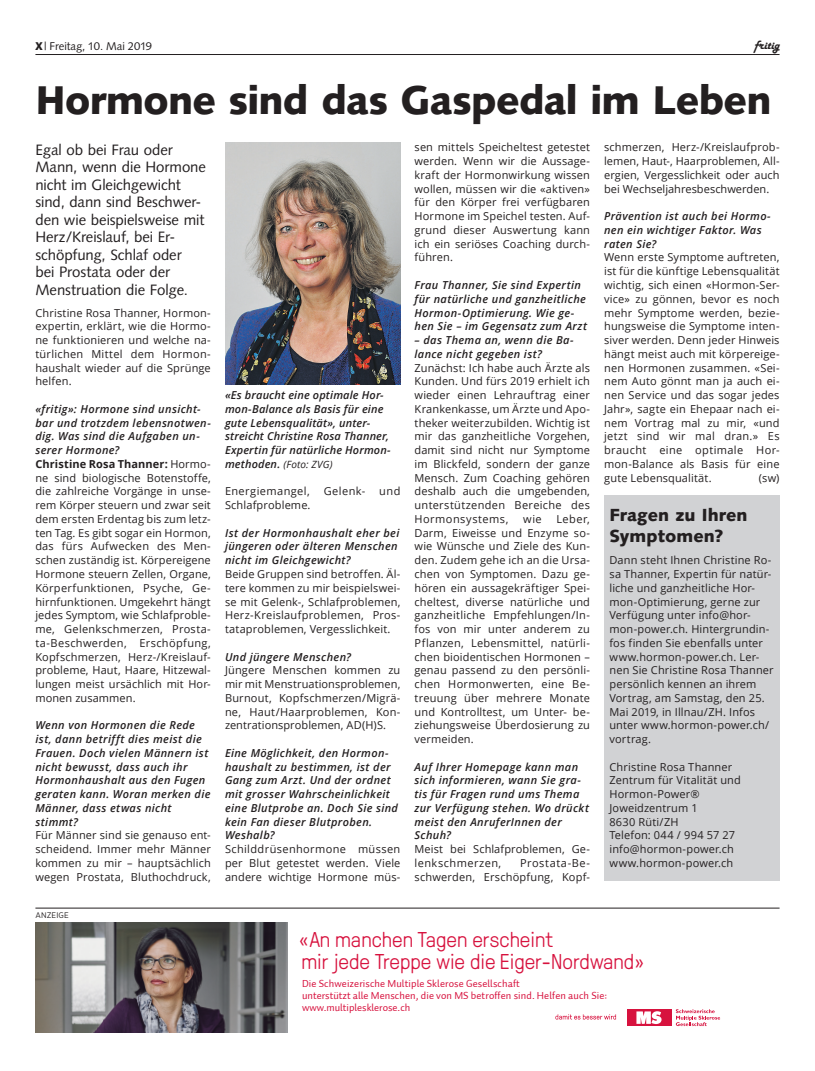
<style>
.page{position:relative;width:815px;height:1071px;background:#fff}
.page>*{position:absolute;margin:0;border:0;box-sizing:border-box;transform-origin:0 0}
.t1{font:900 40px "Syntax";letter-spacing:-.02em;color:#231f20}
.t2{font:300 21.38px/22.1px "GT Pressura";color:#d7123e}
.t3{font:900 17.5px/21.2px "Syntax";letter-spacing:.005em;color:#231f20}
.t4{font:15px/17.5px "Syntax";letter-spacing:-.005em;color:#231f20}
.t5{font:12.5px "Harlow Solid";letter-spacing:-.005em;color:#231f20}
.t6{font:11.25px "Syntax";letter-spacing:-.005em;color:#231f20}
.t7{font:11px/13.8px "Open Sans";letter-spacing:.01em;color:#231f20;text-align:justify}
.t8{font:italic 600 11px/13.8px "Open Sans";letter-spacing:.03em;color:#231f20}
.t9{font:italic 600 11px/13.8px "Open Sans";letter-spacing:.01em;color:#231f20}
.t10{font:11px "Open Sans";letter-spacing:.04em;color:#231f20}
.t11{font:10.38px/12px "Auto 2 Regular LF";letter-spacing:.01em;color:#d7123e}
.t12{font:italic 10px "Open Sans";letter-spacing:.02em;color:#231f20}
.t13{font:8.12px "Gotham Narrow";letter-spacing:.02em;color:#231f20}
.s1{font-weight:900}
.s2{font-weight:600;font-style:italic}
.s3{font-weight:700}
.s4{font-weight:600;font-size:11px}
</style>
<div class="page">
<div style="left:604px;top:495px;width:176px;height:385px;background:#d1d2d4"></div>
<img style="left:225px;top:143px;width:175px;height:241px">
<hr style="left:35px;top:54px;width:745px;height:1px;background:#231f20">
<img style="left:35px;top:922px;width:253px;height:109px">
<svg style="left:676px;top:1009px;width:44px;height:16px"></svg>
<div style="left:627px;top:1008px;width:45px;height:17px;background:#d7123e"></div>
<svg style="left:636px;top:1011px;width:26px;height:12px"></svg>
<svg style="left:555px;top:1014px;width:61px;height:5px"></svg>
<hr style="left:35px;top:907px;width:745px;height:1px;background:#231f20">
<p class="t6" style="left:35px;top:39px;width:118px"><span class="s1">X</span> | Freitag, 10. Mai 2019</p>
<p class="t5" style="left:755px;top:38px;width:26px">fritig</p>
<h1 class="t1" style="left:35px;top:76px;width:738px">Hormone sind das Gaspedal im Leben</h1>
<h3 class="t4" style="left:35px;top:141px;width:172px">Egal ob bei Frau oder<br>Mann, wenn die Hormone nicht im Gleichgewicht sind, dann sind Beschwer&shy;den wie beispielsweise mit<br>Herz/Kreislauf, bei Er&shy;schöpfung, Schlaf oder<br>bei Prostata oder der<br>Menstruation die Folge.</h3>
<p class="t7" style="left:35px;top:305px;width:177px">Christine Rosa Thanner, Hormon&shy;expertin, erklärt, wie die Hormo&shy;ne funktionieren und welche na&shy;türlichen Mittel dem Hormon&shy;haushalt wieder auf die Sprünge helfen.</p>
<p class="t7" style="left:35px;top:401px;width:177px;text-align:left"><span class="s2">«fritig»: Hormone sind unsicht&shy;bar und trotzdem lebensnotwen&shy;dig. Was sind die Aufgaben un&shy;serer Hormone?<br></span><span class="s3">Christine Rosa Thanner:</span> Hormo&shy;ne sind biologische Botenstoffe, die zahlreiche Vorgänge in unse&shy;rem Körper steuern und zwar seit dem ersten Erdentag bis zum letz&shy;ten Tag. Es gibt sogar ein Hormon, das fürs Aufwecken des Men&shy;schen zuständig ist. Körpereigene<br>Hormone steuern Zellen, Organe,<br>Körperfunktionen, Psyche, Ge&shy;hirnfunktionen. Umgekehrt hängt jedes Symptom, wie Schlafproble&shy;me, Gelenkschmerzen, Prosta&shy;ta-Beschwerden, Erschöpfung,<br>Kopfschmerzen, Herz-/Kreislauf&shy;probleme, Haut, Haare, Hitzewal&shy;lungen meist ursächlich mit Hor&shy;monen zusammen.</p>
<p class="t8" style="left:35px;top:718px;width:177px">Wenn von Hormonen die Rede ist, dann betrifft dies meist die<br>Frauen. Doch vielen Männern ist nicht bewusst, dass auch ihr<br>Hormonhaushalt aus den Fugen geraten kann. Woran merken die<br>Männer, dass etwas nicht stimmt?</p>
<p class="t7" style="left:35px;top:828px;width:177px">Für Männer sind sie genauso ent&shy;scheidend. Immer mehr Männer kommen zu mir – hauptsächlich wegen Prostata, Bluthochdruck,</p>
<p class="t13" style="left:35px;top:909px;width:35px">ANZEIGE</p>
<p class="t9" style="left:225px;top:388px;width:167px">«Es braucht eine optimale Hor&shy;mon-Balance als Basis für eine gute Lebensqualität», unter&shy;streicht Christine Rosa Thanner,<br>Expertin für natürliche Hormon-</p>
<p class="t12" style="left:225px;top:457px;width:109px"><span class="s4">methoden.</span> (Foto: ZVG)</p>
<p class="t10" style="left:225px;top:483px;width:86px">Energiemangel,</p>
<p class="t7" style="left:324px;top:484px;width:43px">Gelenk-</p>
<p class="t7" style="left:379px;top:484px;width:23px">und</p>
<p class="t7" style="left:225px;top:498px;width:87px">Schlafprobleme.</p>
<p class="t8" style="left:225px;top:525px;width:176px">Ist der Hormonhaushalt eher bei jüngeren oder älteren Menschen nicht im Gleichgewicht?</p>
<p class="t7" style="left:225px;top:566px;width:177px">Beide Gruppen sind betroffen. Äl&shy;tere kommen zu mir beispielswei&shy;se mit Gelenk-, Schlafproblemen, Herz-Kreislaufproblemen, Pros&shy;tataproblemen, Vergesslichkeit.</p>
<p class="t8" style="left:225px;top:649px;width:128px">Und jüngere Menschen?</p>
<p class="t7" style="left:225px;top:663px;width:177px">Jüngere Menschen kommen zu mir mit Menstruationsproblemen, Burnout, Kopfschmerzen/Migrä&shy;ne, Haut/Haarproblemen, Kon&shy;zentrationsproblemen, AD(H)S.</p>
<p class="t8" style="left:225px;top:745px;width:175px">Eine Möglichkeit, den Hormon&shy;haushalt zu bestimmen, ist der<br>Gang zum Arzt. Und der ordnet mit grosser Wahrscheinlichkeit eine Blutprobe an. Doch Sie sind kein Fan dieser Blutproben.<br>Weshalb?</p>
<p class="t7" style="left:225px;top:841px;width:177px">Schilddrüsenhormone müssen per Blut getestet werden. Viele andere wichtige Hormone müs-</p>
<p class="t7" style="left:415px;top:140px;width:177px">sen mittels Speicheltest getestet werden. Wenn wir die Aussage&shy;kraft der Hormonwirkung wissen wollen, müssen wir die «aktiven» für den Körper frei verfügbaren Hormone im Speichel testen. Auf&shy;grund dieser Auswertung kann ich ein seriöses Coaching durch&shy;führen.</p>
<p class="t8" style="left:415px;top:278px;width:174px">Frau Thanner, Sie sind Expertin für natürliche und ganzheitliche<br>Hormon-Optimierung. Wie ge&shy;hen Sie – im Gegensatz zum Arzt</p>
<p class="t8" style="left:415px;top:333px;width:161px">– das Thema an, wenn die Ba&shy;lance nicht gegeben ist?</p>
<p class="t7" style="left:415px;top:360px;width:177px">Zunächst: Ich habe auch Ärzte als Kunden. Und fürs 2019 erhielt ich wieder einen Lehrauftrag einer Krankenkasse, um Ärzte und Apo&shy;theker weiterzubilden. Wichtig ist mir das ganzheitliche Vorgehen, damit sind nicht nur Symptome im Blickfeld, sondern der ganze Mensch. Zum Coaching gehören deshalb auch die umgebenden, unterstützenden Bereiche des Hormonsystems,</p>
<p class="t7" style="left:415px;top:511px;width:177px;text-indent:142px">Leber, Darm, Eiweisse und Enzyme so&shy;wie Wünsche und Ziele des Kun&shy;den. Zudem gehe ich an die Ursa&shy;chen von Symptomen. Dazu ge&shy;hören ein aussagekräftiger Spei&shy;cheltest, diverse natürliche und ganzheitliche Empfehlungen/In&shy;fos von mir unter anderem zu Pflanzen, Lebensmittel, natürli&shy;chen bioidentischen Hormonen – genau passend zu den persönli&shy;chen Hormonwerten, eine Be&shy;treuung über mehrere Monate und Kontrolltest, um Unter- be&shy;ziehungsweise Überdosierung zu vermeiden.</p>
<p class="t8" style="left:415px;top:759px;width:176px">Auf Ihrer Homepage kann man sich informieren, wann Sie gra&shy;tis für Fragen rund ums Thema zur Verfügung stehen. Wo drückt meist den AnruferInnen der<br>Schuh?</p>
<p class="t7" style="left:415px;top:841px;width:177px">Meist bei Schlafproblemen, Ge&shy;lenkschmerzen,</p>
<p class="t7" style="left:523px;top:511px;width:20px">wie</p>
<p class="t7" style="left:415px;top:855px;width:177px;text-align:right">Prostata-Be-<br>schwerden, Erschöpfung, Kopf-</p>
<p class="t7" style="left:604px;top:140px;width:177px">schmerzen, Herz-/Kreislaufprob&shy;lemen, Haut-, Haarproblemen, All&shy;ergien, Vergesslichkeit oder auch bei Wechseljahresbeschwerden.</p>
<p class="t8" style="left:604px;top:209px;width:168px">Prävention ist auch bei Hormo&shy;nen ein wichtiger Faktor. Was raten Sie?</p>
<p class="t7" style="left:604px;top:250px;width:177px">Wenn erste Symptome auftreten, ist für die künftige Lebensqualität wichtig, sich einen «Hormon-Ser&shy;vice» zu gönnen, bevor es noch mehr Symptome werden, bezie&shy;hungsweise die Symptome inten&shy;siver werden. Denn jeder Hinweis hängt meist auch mit körpereige&shy;nen Hormonen zusammen. «Sei&shy;nem Auto gönnt man ja auch ei&shy;nen Service und das sogar jedes Jahr», sagte ein Ehepaar nach ei&shy;nem Vortrag mal zu mir, «und jetzt sind wir mal dran.» Es braucht eine optimale Hor&shy;mon-Balance als Basis für eine gute Lebensqualität.</p>
<p class="t7" style="left:759px;top:470px;width:22px">(sw)</p>
<h3 class="t3" style="left:609px;top:504px;width:140px">Fragen zu Ihren<br>Symptomen?</h3>
<p class="t7" style="left:609px;top:553px;width:166px;text-align:left">Dann steht Ihnen Christine Ro&shy;sa Thanner, Expertin für natür&shy;liche und ganzheitliche Hor&shy;mon-Optimierung, gerne zur<br>Verfügung unter info@hor&shy;mon-power.ch. Hintergrundin&shy;fos finden Sie ebenfalls unter www.hormon-power.ch. Ler&shy;nen Sie Christine Rosa Thanner persönlich kennen an ihrem<br>Vortrag, am Samstag, den 25.<br>Mai 2019, in Illnau/ZH. Infos unter www.hormon-power.ch/ vortrag.</p>
<p class="t7" style="left:609px;top:759px;width:133px;text-align:left">Christine Rosa Thanner<br>Zentrum für Vitalität und<br>Hormon-Power®<br>Joweidzentrum 1<br>8630 Rüti/ZH<br>Telefon: 044 / 994 57 27 info@hormon-power.ch www.hormon-power.ch</p>
<h2 class="t2" style="left:299px;top:927px;width:347px">«An manchen Tagen erscheint<br>mir jede Treppe wie die Eiger-Nordwand»</h2>
<p class="t11" style="left:302px;top:977px;width:307px">Die Schweizerische Multiple Sklerose Gesellschaft<br>unterstützt alle Menschen, die von MS betroffen sind. Helfen auch Sie: www.multiplesklerose.ch</p>
</div>
